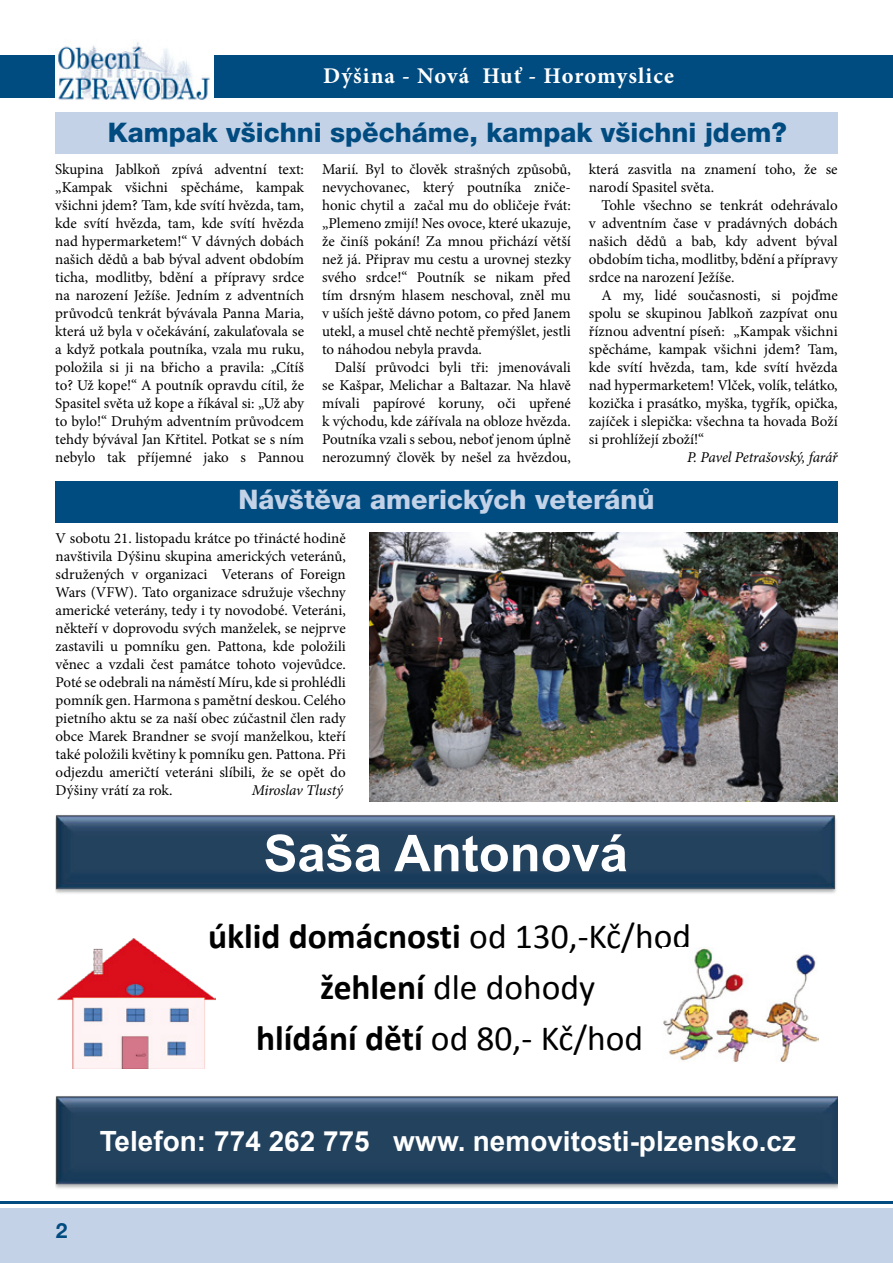
<style>
.page{position:relative;width:893px;height:1263px;background:#fff}
.page>*{position:absolute;margin:0;border:0;box-sizing:border-box;transform-origin:0 0}
.t1{font:700 50.7px "Arial";color:#fff}
.t2{font:35.55px/51.2px "Calibri";color:#000;text-align:center}
.t3{font:700 27.9px "Arial";color:#fff}
.t4{font:800 27px "Helvetica Neue CE";color:#004b80}
.t5{font:800 27px "Helvetica Neue CE";color:#c3d2e7}
.t6{font:700 22.5px "Minion Pro";letter-spacing:.045em;color:#fff}
.t7{font:700 21px "Helvetica Neue CE";color:#004b80}
.t8{font:15px/18px "Minion Pro";color:#000;text-align:justify}
.t9{font:italic 15px "Minion Pro";letter-spacing:-.015em;color:#000}
.s1{font-weight:700}
</style>
<div class="page">
<div style="left:0;top:1208px;width:893px;height:55px;background:#c3d2e7"></div>
<div style="left:0;top:55px;width:893px;height:43px;background:#004b80"></div>
<img style="left:55px;top:41px;width:158px;height:60px">
<hr style="left:0;top:1201px;width:893px;height:2px;background:#004b80">
<div style="left:55px;top:112px;width:783px;height:41px;background:#c3d2e7"></div>
<img style="left:55px;top:1096px;width:783px;height:93px">
<img style="left:55px;top:815px;width:781px;height:79px">
<img style="left:663px;top:947px;width:156px;height:115px">
<img style="left:57px;top:939px;width:159px;height:129px">
<div style="left:55px;top:481px;width:783px;height:42px;background:#004b80"></div>
<img style="left:370px;top:532px;width:468px;height:270px">
<h3 class="t6" style="left:323px;top:60px;width:352px">Dýšina - Nová Huť - Horomyslice</h3>
<h3 class="t4" style="left:108px;top:118px;width:681px">Kampak všichni spěcháme, kampak všichni jdem?</h3>
<p class="t8" style="left:55px;top:160px;width:250px">Skupina Jablkoň zpívá adventní text: „Kampak všichni spěcháme, kampak všichni jdem? Tam, kde svítí hvězda, tam, kde svítí hvězda, tam, kde svítí hvězda nad hypermarketem!“ V dávných dobách našich dědů a bab býval advent obdobím ticha, modlitby, bdění a přípravy srdce na narození Ježíše. Jedním z adventních průvodců tenkrát bývávala Panna Maria, která už byla v očekávání, zakulaťovala se a když potkala poutníka, vzala mu ruku, položila si ji na břicho a pravila: „Cítíš to? Už kope!“ A poutník opravdu cítil, že Spasitel světa už kope a říkával si: „Už aby to bylo!“ Druhým adventním průvodcem tehdy bývával Jan Křtitel. Potkat se s ním nebylo tak příjemné jako s Pannou</p>
<p class="t8" style="left:322px;top:160px;width:250px">Marií. Byl to člověk strašných způsobů, nevychovanec, který poutníka zniče&shy;honic chytil a začal mu do obličeje řvát: „Plemeno zmijí! Nes ovoce, které ukazuje, že činíš pokání! Za mnou přichází větší než já. Připrav mu cestu a urovnej stezky svého srdce!“ Poutník se nikam před tím drsným hlasem neschoval, zněl mu v uších ještě dávno potom, co před Janem utekl, a musel chtě nechtě přemýšlet, jestli to náhodou nebyla pravda.</p>
<p class="t8" style="left:322px;top:358px;width:250px;text-indent:13px">Další průvodci byli tři: jmenovávali se Kašpar, Melichar a Baltazar. Na hlavě mívali papírové koruny, oči upřené k východu, kde zářívala na obloze hvězda.<br>Poutníka vzali s sebou, neboť jenom úplně nerozumný člověk by nešel za hvězdou,</p>
<p class="t8" style="left:589px;top:160px;width:250px">která zasvitla na znamení toho, že se narodí Spasitel světa.</p>
<p class="t8" style="left:589px;top:196px;width:250px;text-indent:13px">Tohle všechno se tenkrát odehrávalo v adventním čase v pradávných dobách našich dědů a bab, kdy advent býval obdobím ticha, modlitby, bdění a přípravy srdce na narození Ježíše.</p>
<p class="t8" style="left:589px;top:286px;width:250px;text-indent:13px">A my, lidé současnosti, si pojďme spolu se skupinou Jablkoň zazpívat onu říznou adventní píseň: „Kampak všichni spěcháme, kampak všichni jdem? Tam, kde svítí hvězda, tam, kde svítí hvězda nad hypermarketem! Vlček, volík, telátko, kozička i prasátko, myška, tygřík, opička, zajíček i slepička: všechna ta hovada Boží si prohlížejí zboží!“</p>
<p class="t9" style="left:687px;top:447px;width:152px">P. Pavel Petrašovský, farář</p>
<h3 class="t5" style="left:238px;top:485px;width:418px">Návštěva amerických veteránů</h3>
<p class="t8" style="left:56px;top:529px;width:292px">V sobotu 21. listopadu krátce po třinácté hodině navštivila Dýšinu skupina amerických veteránů, sdružených v organizaci Veterans of Foreign Wars (VFW). Tato organizace sdružuje všechny americké veterány, tedy i ty novodobé. Veteráni, někteří v doprovodu svých manželek, se nejprve zastavili u pomníku gen. Pattona, kde položili věnec a vzdali čest památce tohoto vojevůdce.<br>Poté se odebrali na náměstí Míru, kde si prohlédli pomník gen. Harmona s pamětní deskou. Celého pietního aktu se za naší obec zúčastnil člen rady obce Marek Brandner se svojí manželkou, kteří také položili květiny k pomníku gen. Pattona. Při odjezdu američtí veteráni slíbili, že se opět do Dýšiny vrátí za rok.</p>
<p class="t9" style="left:252px;top:780px;width:93px">Miroslav Tlustý</p>
<h1 class="t1" style="left:264px;top:820px;width:366px">Saša Antonová</h1>
<h2 class="t2" style="left:208px;top:910px;width:485px"><span class="s1">úklid domácnosti</span> od 130,-Kč/hod <span class="s1">žehlení</span> dle dohody<br><span class="s1">hlídání dětí</span> od 80,- Kč/hod</h2>
<h3 class="t7" style="left:56px;top:1218px;width:13px">2</h3>
<h3 class="t3" style="left:100px;top:1122px;width:698px">Telefon: 774 262 775 www. nemovitosti-plzensko.cz</h3>
</div>
